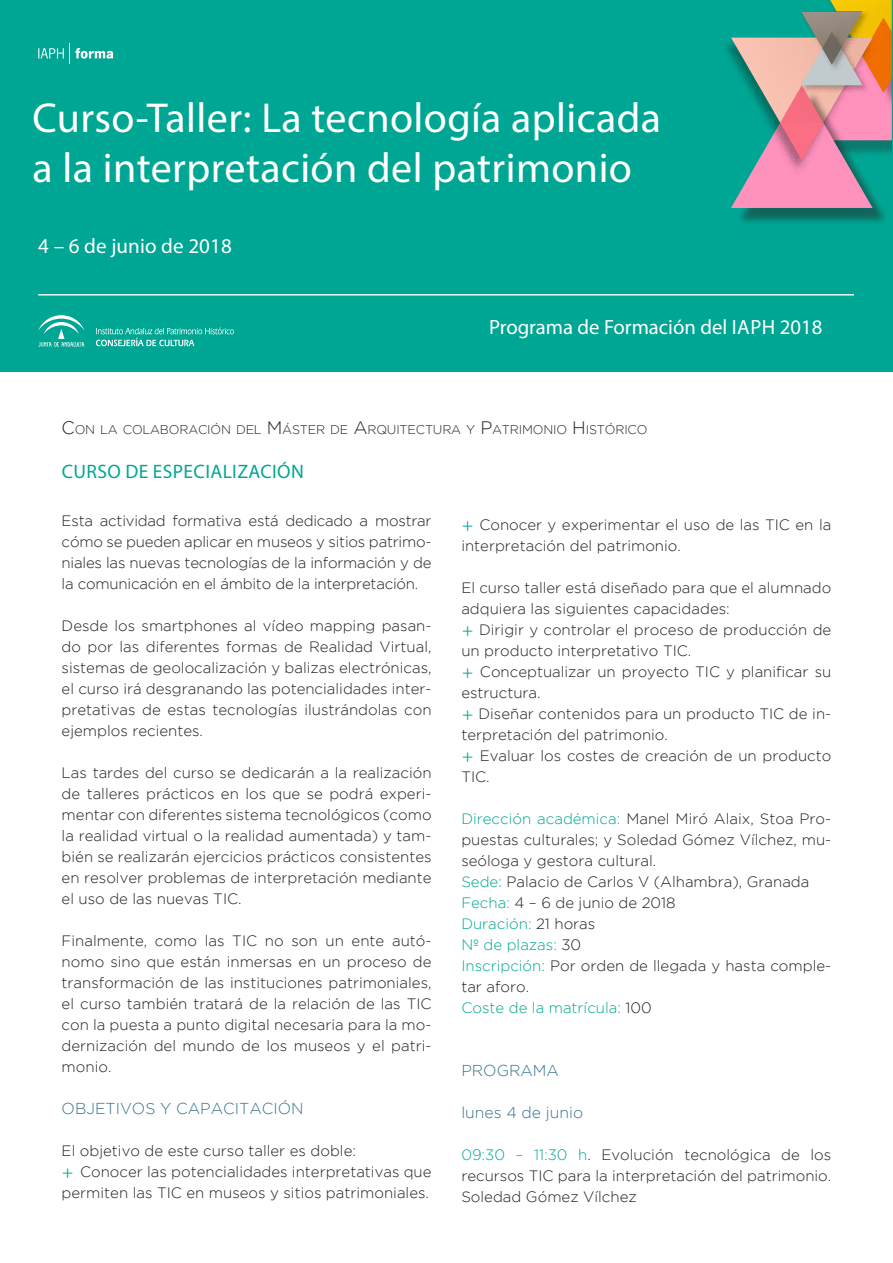
<style>
.page{position:relative;width:893px;height:1263px;background:#fff}
.page>*{position:absolute;margin:0;border:0;box-sizing:border-box;transform-origin:0 0}
.t1{font:42px/49.5px "Myriad Pro";letter-spacing:.01em;color:#fff}
.t2{font:21px "Myriad Pro";letter-spacing:.005em;color:#fff}
.t3{font:20.7px "Myriad Pro";color:#fff}
.t4{font:19.5px "Myriad Pro";letter-spacing:.02em;color:#00a694}
.t5{font:300 15.75px "Gotham";color:#37738d}
.t6{font:300 15px/21px "Gotham";color:#231f20}
.t7{font:300 15px "Gotham";color:#00a694}
.t8{font:300 12.6px "Gotham";letter-spacing:-.015em;color:#231f20}
.s1{font-size:18px}
.s2{font-size:19.5px;color:#00a694}
.s3{color:#00a694}
.s4{color:#231f20}
</style>
<div class="page">
<div style="left:0;top:0;width:893px;height:372px;background:#00a694"></div>
<hr style="left:38px;top:294px;width:816px;height:1px;background:#fff">
<div style="left:736px;top:91px;width:150px;height:135px;background:#231f20;opacity:.49"></div>
<svg style="left:731px;top:0;width:161px;height:208px"></svg>
<img style="left:801px;top:11px;width:62px;height:53px">
<svg style="left:38px;top:315px;width:46px;height:32px"></svg>
<svg style="left:96px;top:327px;width:138px;height:19px"></svg>
<svg style="left:75px;top:48px;width:38px;height:11px"></svg>
<svg style="left:38px;top:48px;width:26px;height:11px"></svg>
<p class="t1" style="left:33px;top:93px;width:630px">Curso-Taller: La tecnología aplicada a la interpretación del patrimonio</p>
<p class="t2" style="left:38px;top:233px;width:195px">4 – 6 de junio de 2018</p>
<p class="t3" style="left:489px;top:315px;width:335px">Programa de Formación del IAPH 2018</p>
<p class="t8" style="left:62px;top:422px;width:587px"><span class="s1">C</span>ON LA COLABORACIÓN DEL <span class="s1">M</span>ÁSTER DE <span class="s1">A</span>RQUITECTURA Y <span class="s1">P</span>ATRIMONIO <span class="s1">H</span>ISTÓRICO</p>
<p class="t4" style="left:62px;top:460px;width:244px">CURSO DE ESPECIALIZACIÓN</p>
<p class="t6" style="left:62px;top:510px;width:371px;text-align:justify">Esta actividad formativa está dedicado a mostrar cómo se pueden aplicar en museos y sitios patrimo&shy;niales las nuevas tecnologías de la información y de la comunicación en el ámbito de la interpretación.</p>
<p class="t6" style="left:62px;top:615px;width:371px;text-align:justify">Desde los smartphones al vídeo mapping pasan&shy;do por las diferentes formas de Realidad Virtual, sistemas de geolocalización y balizas electrónicas, el curso irá desgranando las potencialidades inter&shy;pretativas de estas tecnologías ilustrándolas con ejemplos recientes.</p>
<p class="t6" style="left:62px;top:762px;width:371px;text-align:justify">Las tardes del curso se dedicarán a la realización de talleres prácticos en los que se podrá experi&shy;mentar con diferentes sistema tecnológicos (como la realidad virtual o la realidad aumentada) y tam&shy;bién se realizarán ejercicios prácticos consistentes en resolver problemas de interpretación mediante el uso de las nuevas TIC.</p>
<p class="t6" style="left:62px;top:930px;width:371px;text-align:justify">Finalmente, como las TIC no son un ente autó&shy;nomo sino que están inmersas en un proceso de transformación de las instituciones patrimoniales, el curso también tratará de la relación de las TIC con la puesta a punto digital necesaria para la mo&shy;dernización del mundo de los museos y el patri&shy;monio.</p>
<p class="t5" style="left:62px;top:1100px;width:243px">OBJETIVOS Y CAPACITACIÓN</p>
<p class="t6" style="left:62px;top:1140px;width:296px">El objetivo de este curso taller es doble:</p>
<p class="t6" style="left:62px;top:1161px;width:371px"><span class="s2">+</span> Conocer las potencialidades interpretativas que permiten las TIC en museos y sitios patrimoniales.</p>
<p class="t6" style="left:461px;top:513px;width:371px"><span class="s2">+</span> Conocer y experimentar el uso de las TIC en la interpretación del patrimonio.</p>
<p class="t6" style="left:461px;top:576px;width:371px">El curso taller está diseñado para que el alumnado adquiera las siguientes capacidades:</p>
<p class="t6" style="left:461px;top:618px;width:371px"><span class="s2">+</span> Dirigir y controlar el proceso de producción de un producto interpretativo TIC.</p>
<p class="t6" style="left:461px;top:660px;width:371px"><span class="s2">+</span> Conceptualizar un proyecto TIC y planificar su estructura.</p>
<p class="t6" style="left:461px;top:702px;width:371px"><span class="s2">+</span> Diseñar contenidos para un producto TIC de in&shy;terpretación del patrimonio.</p>
<p class="t6" style="left:461px;top:744px;width:371px"><span class="s2">+</span> Evaluar los costes de creación de un producto<br>TIC.</p>
<p class="t6" style="left:461px;top:807px;width:371px;text-align:justify"><span class="s3">Dirección académica:</span> Manel Miró Alaix, Stoa Pro&shy;puestas culturales; y Soledad Gómez Vílchez, mu&shy;seóloga y gestora cultural.</p>
<p class="t6" style="left:461px;top:870px;width:350px"><span class="s3">Sede:</span> Palacio de Carlos V (Alhambra), Granada</p>
<p class="t6" style="left:461px;top:891px;width:216px"><span class="s3">Fecha:</span> 4 – 6 de junio de 2018</p>
<p class="t7" style="left:461px;top:915px;width:135px">Duración: <span class="s4">21 horas</span></p>
<p class="t7" style="left:461px;top:936px;width:121px">Nº de plazas: <span class="s4">30</span></p>
<p class="t6" style="left:461px;top:954px;width:371px"><span class="s3">Inscripción:</span> Por orden de llegada y hasta comple&shy;tar aforo.</p>
<p class="t7" style="left:461px;top:999px;width:204px">Coste de la matrícula: <span class="s4">100 €</span></p>
<p class="t5" style="left:461px;top:1061px;width:99px">PROGRAMA</p>
<p class="t5" style="left:461px;top:1103px;width:123px">lunes 4 de junio</p>
<p class="t6" style="left:461px;top:1143px;width:371px;text-align:justify"><span class="s3">09:30 – 11:30 h</span>. Evolución tecnológica de los recursos TIC para la interpretación del patrimonio.<br>Soledad Gómez Vílchez</p>
</div>
